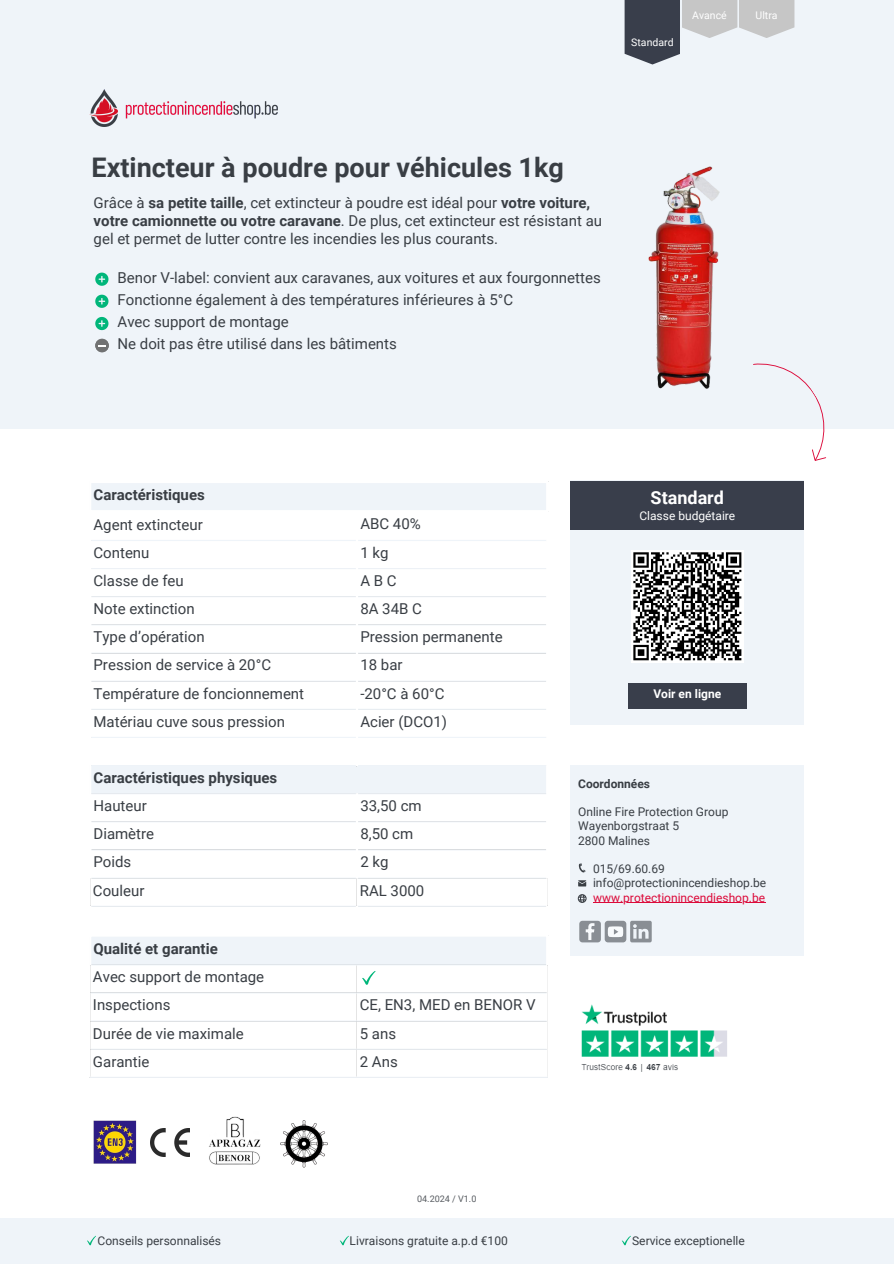
<style>
.page{position:relative;width:894px;height:1264px;background:#fff}
.page>*{position:absolute;margin:0;border:0;box-sizing:border-box;transform-origin:0 0}
.t1{font:700 27px "Roboto";color:#393e44}
.t2{font:700 18px "Roboto";color:#fff}
.t3{font:15px/18px "Roboto";color:#393e44}
.t4{font:700 15px "Roboto";color:#393e44}
.t5{font:12px/14.2px "Roboto";color:#393e44}
.t6{font:12px "Roboto";color:#dc0a3a}
.t7{font:12px "Roboto";color:#fff}
.t8{font:700 12px "Roboto";color:#fff}
.t9{font:700 12px "Roboto";color:#393e44}
.t10{font:10.5px "Roboto";color:#fff}
.t11{font:9px "Roboto";color:#393e44}
.s1{font-weight:700}
</style>
<div class="page">
<div style="left:0;top:0;width:893px;height:428px;background:#eff4f9"></div>
<img style="left:648px;top:166px;width:72px;height:223px">
<svg style="left:752px;top:363px;width:92px;height:98px"></svg>
<svg style="left:95px;top:272px;width:13px;height:14px"></svg>
<svg style="left:95px;top:295px;width:13px;height:13px"></svg>
<svg style="left:95px;top:339px;width:14px;height:13px"></svg>
<svg style="left:95px;top:317px;width:13px;height:13px"></svg>
<div style="left:570px;top:480px;width:233px;height:244px;background:#eff4f9"></div>
<div style="left:570px;top:481px;width:233px;height:48px;background:#393e4b"></div>
<svg style="left:91px;top:483px;width:455px;height:481px"></svg>
<svg style="left:90px;top:878px;width:1px;height:27px"></svg>
<svg style="left:356px;top:878px;width:1px;height:27px"></svg>
<hr style="left:91px;top:540px;width:455px;height:1px;background:#eff4f9">
<hr style="left:91px;top:568px;width:455px;height:1px;background:#eff4f9">
<hr style="left:91px;top:596px;width:455px;height:1px;background:#eff4f9">
<hr style="left:91px;top:624px;width:455px;height:1px;background:#eff4f9">
<hr style="left:91px;top:652px;width:455px;height:1px;background:#eff4f9">
<hr style="left:91px;top:680px;width:455px;height:1px;background:#eff4f9">
<hr style="left:91px;top:708px;width:455px;height:2px;background:#eff4f9">
<hr style="left:91px;top:737px;width:455px;height:1px;background:#eff4f9">
<hr style="left:91px;top:765px;width:455px;height:1px;background:#eff4f9">
<hr style="left:91px;top:793px;width:455px;height:1px;background:#eff4f9">
<hr style="left:91px;top:821px;width:455px;height:1px;background:#eff4f9">
<hr style="left:91px;top:849px;width:455px;height:1px;background:#eff4f9">
<hr style="left:91px;top:877px;width:455px;height:1px;background:#eff4f9">
<hr style="left:91px;top:905px;width:455px;height:1px;background:#eff4f9">
<hr style="left:91px;top:964px;width:455px;height:1px;background:#eff4f9">
<hr style="left:91px;top:992px;width:455px;height:1px;background:#eff4f9">
<hr style="left:91px;top:1020px;width:455px;height:1px;background:#eff4f9">
<hr style="left:91px;top:1048px;width:455px;height:1px;background:#eff4f9">
<hr style="left:90px;top:1076px;width:457px;height:1px;background:#eff4f9">
<hr style="left:356px;top:512px;width:2px;height:254px;background:#fff">
<hr style="left:356px;top:793px;width:2px;height:85px;background:#fff">
<hr style="left:356px;top:905px;width:2px;height:29px;background:#fff">
<hr style="left:89px;top:510px;width:459px;height:2px;background:#fff">
<hr style="left:89px;top:934px;width:459px;height:2px;background:#fff">
<div style="left:570px;top:765px;width:233px;height:190px;background:#eff4f9"></div>
<svg style="left:579px;top:920px;width:21px;height:22px"></svg>
<div style="left:604px;top:920px;width:22px;height:22px;background:#898e94;border-radius:3px"></div>
<svg style="left:607px;top:926px;width:16px;height:11px"></svg>
<svg style="left:630px;top:920px;width:21px;height:22px"></svg>
<svg style="left:578px;top:863px;width:7px;height:9px"></svg>
<svg style="left:578px;top:880px;width:8px;height:6px"></svg>
<svg style="left:577px;top:894px;width:9px;height:9px"></svg>
<img style="left:581px;top:1004px;width:146px;height:68px">
<div style="left:628px;top:682px;width:118px;height:26px;background:#393e4b"></div>
<svg style="left:631px;top:551px;width:112px;height:110px"></svg>
<hr style="left:593px;top:902px;width:172px;height:1px;background:#dc0a3a">
<div style="left:738px;top:0;width:56px;height:38px;background:#c6c6c6"></div>
<div style="left:681px;top:0;width:56px;height:38px;background:#c6c6c6"></div>
<svg style="left:624px;top:0;width:56px;height:64px;background:#484d59"></svg>
<img style="left:89px;top:89px;width:188px;height:37px">
<img style="left:93px;top:1120px;width:44px;height:43px">
<img style="left:150px;top:1128px;width:40px;height:28px">
<img style="left:209px;top:1116px;width:52px;height:49px">
<img style="left:280px;top:1120px;width:47px;height:48px">
<svg style="left:362px;top:971px;width:13px;height:13px"></svg>
<div style="left:0;top:1217px;width:893px;height:46px;background:#eff4f9"></div>
<svg style="left:87px;top:1235px;width:9px;height:10px"></svg>
<svg style="left:339px;top:1236px;width:9px;height:9px"></svg>
<svg style="left:621px;top:1236px;width:9px;height:9px"></svg>
<p class="t10" style="left:631px;top:36px;width:44px">Standard</p>
<p class="t10" style="left:692px;top:9px;width:36px">Avancé</p>
<p class="t10" style="left:755px;top:9px;width:24px">Ultra</p>
<h5 class="t1" style="left:91px;top:152px;width:474px">Extincteur à poudre pour véhicules 1kg</h5>
<h5 class="t3" style="left:94px;top:194px;width:510px">Grâce à <span class="s1">sa petite taille</span>, cet extincteur à poudre est idéal pour <span class="s1">votre voiture, votre camionnette ou votre caravane</span>. De plus, cet extincteur est résistant au gel et permet de lutter contre les incendies les plus courants.</h5>
<p class="t3" style="left:117px;top:268px;width:484px">Benor V-label: convient aux caravanes, aux voitures et aux fourgonnettes</p>
<p class="t3" style="left:117px;top:290px;width:397px">Fonctionne également à des températures inférieures à 5°C</p>
<h1 class="t3" style="left:117px;top:334px;width:281px">Ne doit pas être utilisé dans les bâtiments</h1>
<h2 class="t3" style="left:117px;top:312px;width:173px">Avec support de montage</h2>
<p class="t4" style="left:93px;top:486px;width:113px">Caractéristiques</p>
<h2 class="t3" style="left:93px;top:516px;width:111px">Agent extincteur</h2>
<p class="t3" style="left:360px;top:515px;width:62px">ABC 40%</p>
<p class="t3" style="left:93px;top:544px;width:57px">Contenu</p>
<p class="t3" style="left:360px;top:544px;width:30px">1 kg</p>
<h2 class="t3" style="left:93px;top:572px;width:92px">Classe de feu</h2>
<p class="t3" style="left:360px;top:572px;width:38px">ABC</p>
<p class="t3" style="left:93px;top:600px;width:103px">Note extinction</p>
<p class="t3" style="left:360px;top:600px;width:63px">8A 34B C</p>
<p class="t3" style="left:93px;top:628px;width:113px">Type d’opération</p>
<p class="t3" style="left:360px;top:628px;width:144px">Pression permanente</p>
<p class="t3" style="left:93px;top:656px;width:179px">Pression de service à 20°C</p>
<p class="t3" style="left:360px;top:656px;width:44px">18 bar</p>
<p class="t3" style="left:93px;top:684px;width:212px">Température de foncionnement</p>
<p class="t3" style="left:360px;top:684px;width:86px">-20°C à 60°C</p>
<p class="t3" style="left:93px;top:712px;width:193px">Matériau cuve sous pression</p>
<p class="t3" style="left:360px;top:712px;width:88px">Acier (DCO1)</p>
<p class="t2" style="left:650px;top:487px;width:75px">Standard</p>
<p class="t7" style="left:639px;top:509px;width:97px">Classe budgétaire</p>
<p class="t8" style="left:653px;top:687px;width:69px">Voir en ligne</p>
<p class="t4" style="left:93px;top:769px;width:185px">Caractéristiques physiques</p>
<p class="t3" style="left:93px;top:797px;width:55px">Hauteur</p>
<p class="t3" style="left:360px;top:797px;width:63px">33,50 cm</p>
<p class="t3" style="left:93px;top:825px;width:62px">Diamètre</p>
<p class="t3" style="left:360px;top:825px;width:54px">8,50 cm</p>
<p class="t3" style="left:93px;top:853px;width:39px">Poids</p>
<p class="t3" style="left:360px;top:853px;width:30px">2 kg</p>
<p class="t3" style="left:93px;top:881px;width:53px">Couleur</p>
<p class="t3" style="left:360px;top:881px;width:66px">RAL 3000</p>
<p class="t4" style="left:93px;top:939px;width:126px">Qualité et garantie</p>
<p class="t3" style="left:93px;top:968px;width:173px">Avec support de montage</p>
<p class="t3" style="left:93px;top:996px;width:79px">Inspections</p>
<p class="t3" style="left:360px;top:996px;width:177px">CE, EN3, MED en BENOR V</p>
<p class="t3" style="left:93px;top:1024px;width:152px">Durée de vie maximale</p>
<p class="t3" style="left:360px;top:1024px;width:38px">5 ans</p>
<p class="t3" style="left:93px;top:1052px;width:58px">Garantie</p>
<p class="t3" style="left:360px;top:1052px;width:39px">2 Ans</p>
<p class="t9" style="left:578px;top:776px;width:73px">Coordonnées</p>
<p class="t5" style="left:578px;top:805px;width:152px">Online Fire Protection Group<br>Wayenborgstraat 5<br>2800 Malines</p>
<p class="t5" style="left:593px;top:862px;width:73px">015/69.60.69</p>
<p class="t5" style="left:593px;top:876px;width:175px">info@protectionincendieshop.be</p>
<p class="t6" style="left:593px;top:890px;width:173px">www.protectionincendieshop.be</p>
<p class="t11" style="left:417px;top:1193px;width:61px">04.2024 / V1.0</p>
<p class="t5" style="left:97px;top:1233px;width:125px">Conseils personnalisés</p>
<p class="t5" style="left:349px;top:1233px;width:160px">Livraisons gratuite a.p.d €100</p>
<p class="t5" style="left:632px;top:1233px;width:114px">Service exceptionelle</p>
</div>
